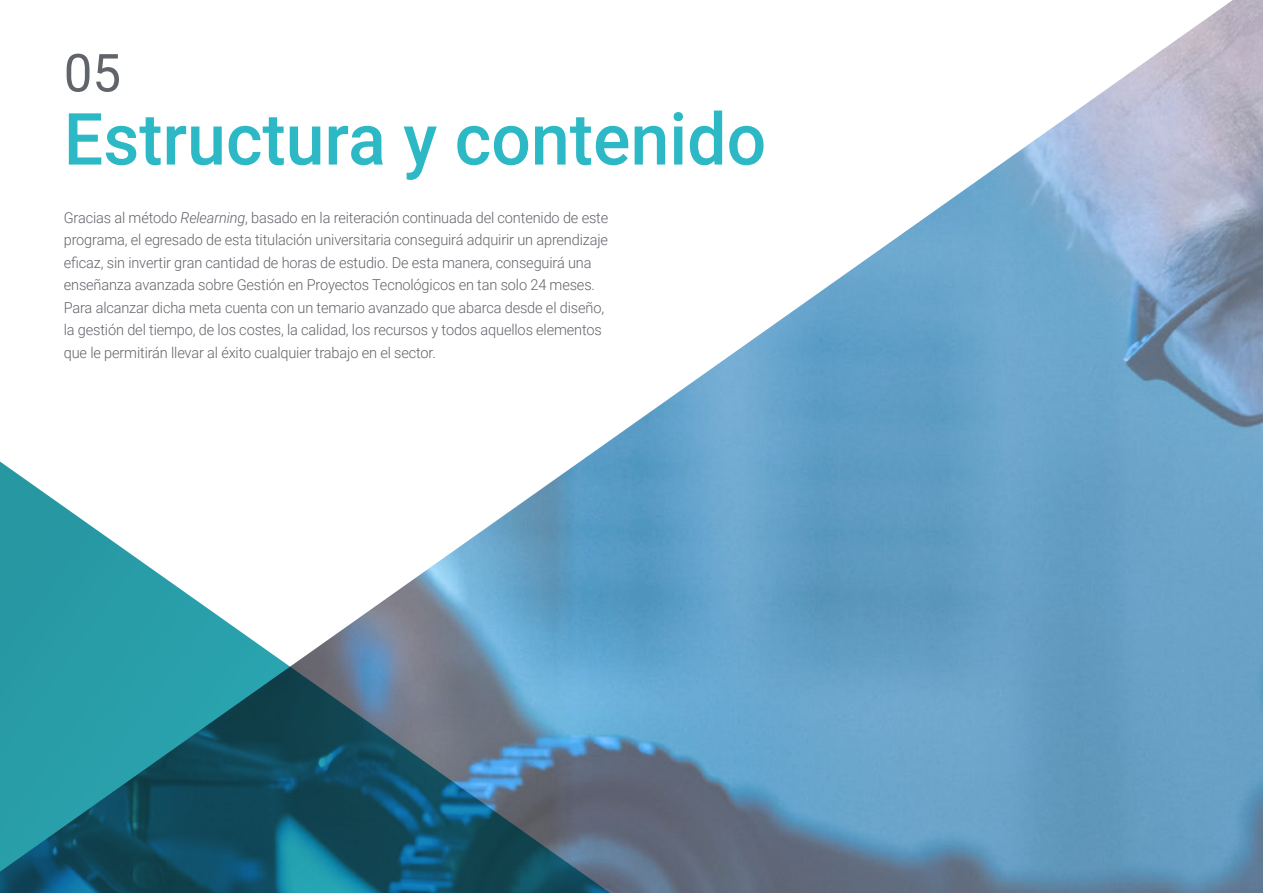
<style>
.page{position:relative;width:1263px;height:893px;background:#fff}
.page>*{position:absolute;margin:0;border:0;box-sizing:border-box;transform-origin:0 0}
.t1{font:500 72px "Roboto";color:#2db8c5}
.t2{font:52.5px "Roboto";color:#61646a}
.t3{font:300 15px/22.5px "Roboto";letter-spacing:-.01em;color:#61646a}
.s1{font-style:italic}
</style>
<div class="page">
<img style="left:602px;top:0;width:661px;height:893px">
<svg style="left:0;top:446px;width:640px;height:447px"></svg>
<h2 class="t2" style="left:64px;top:36px;width:59px">05</h2>
<h1 class="t1" style="left:64px;top:89px;width:704px">Estructura y contenido</h1>
<p class="t3" style="left:64px;top:205px;width:546px">Gracias al método <span class="s1">Relearning</span>, basado en la reiteración continuada del contenido de este programa, el egresado de esta titulación universitaria conseguirá adquirir un aprendizaje eficaz, sin invertir gran cantidad de horas de estudio. De esta manera, conseguirá una enseñanza avanzada sobre Gestión en Proyectos Tecnológicos en tan solo 24 meses.<br>Para alcanzar dicha meta cuenta con un temario avanzado que abarca desde el diseño, la gestión del tiempo, de los costes, la calidad, los recursos y todos aquellos elementos que le permitirán llevar al éxito cualquier trabajo en el sector.</p>
</div>
